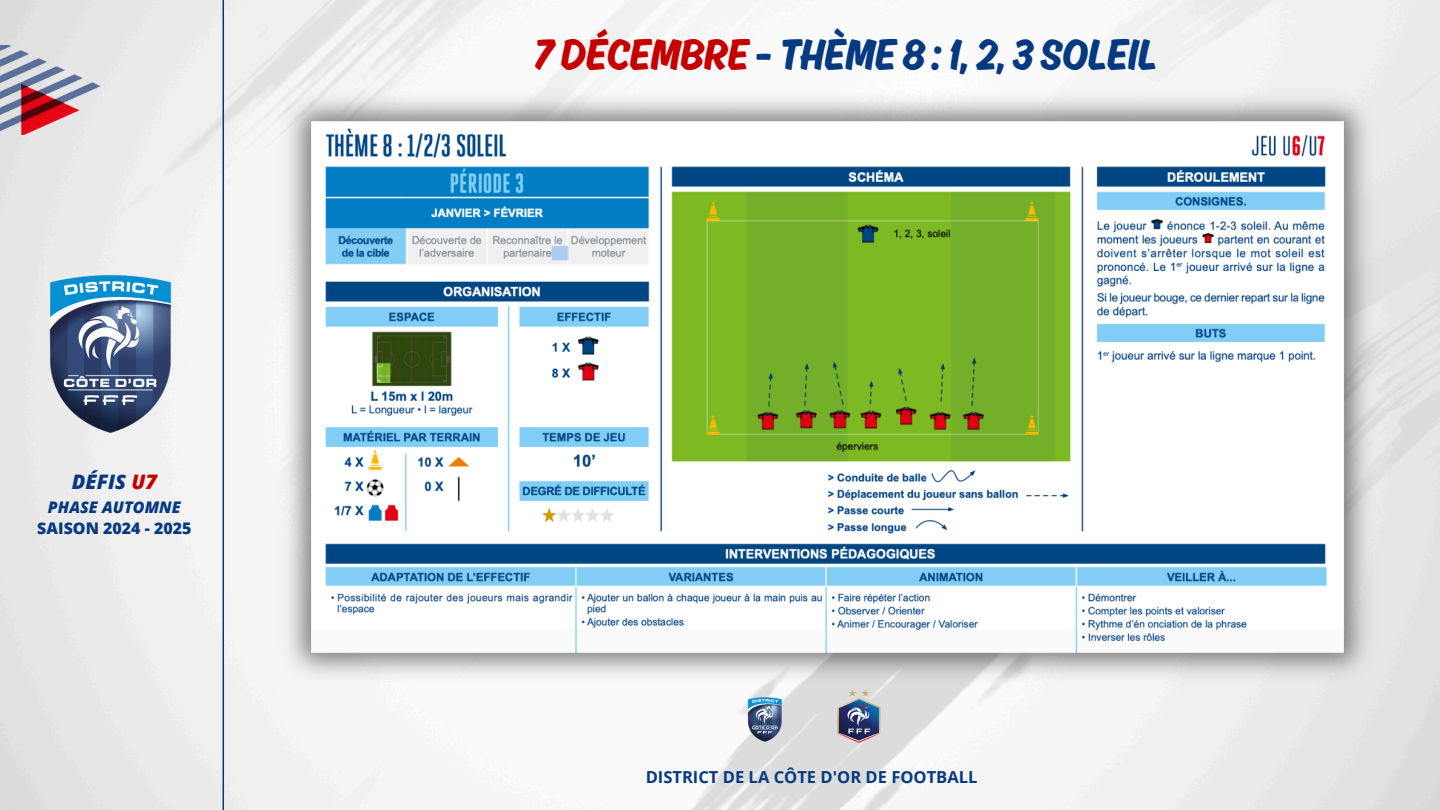
<style>
.page{position:relative;width:1440px;height:810px;background:#fff}
.page>*{position:absolute;margin:0;border:0;box-sizing:border-box;transform-origin:0 0}
.t1{font:46px "Ahkio";color:#063a80}
.t2{font:italic 800 20px "Open Sans";color:#063a80}
.t3{font:700 16.5px "Open Sans";color:#063a80}
.t4{font:800 16px "Open Sans";color:#063a80}
.t5{font:italic 800 16px "Open Sans";color:#063a80}
.s1{color:#c60000}
</style>
<div class="page">
<img style="left:0;top:0;width:1440px;height:810px">
<img style="left:0;top:46px;width:101px;height:88px">
<img style="left:30px;top:190px;width:150px;height:280px">
<hr style="left:223px;top:0;width:1px;height:810px;background:#063a80">
<img style="left:825px;top:692px;width:68px;height:64px">
<img style="left:730px;top:692px;width:70px;height:62px">
<img style="left:234px;top:81px;width:1188px;height:611px">
<p class="t2" style="left:72px;top:468px;width:87px">DÉFIS <span class="s1">U7</span></p>
<p class="t5" style="left:48px;top:495px;width:134px">PHASE AUTOMNE</p>
<p class="t4" style="left:37px;top:517px;width:156px">SAISON 2024 - 2025</p>
<p class="t1" style="left:533px;top:26px;width:625px"><span class="s1">7 DÉCEMBRE</span> - THÈME 8 : 1, 2, 3 SOLEIL</p>
<p class="t3" style="left:646px;top:766px;width:333px">DISTRICT DE LA CÔTE D'OR DE FOOTBALL</p>
</div>
